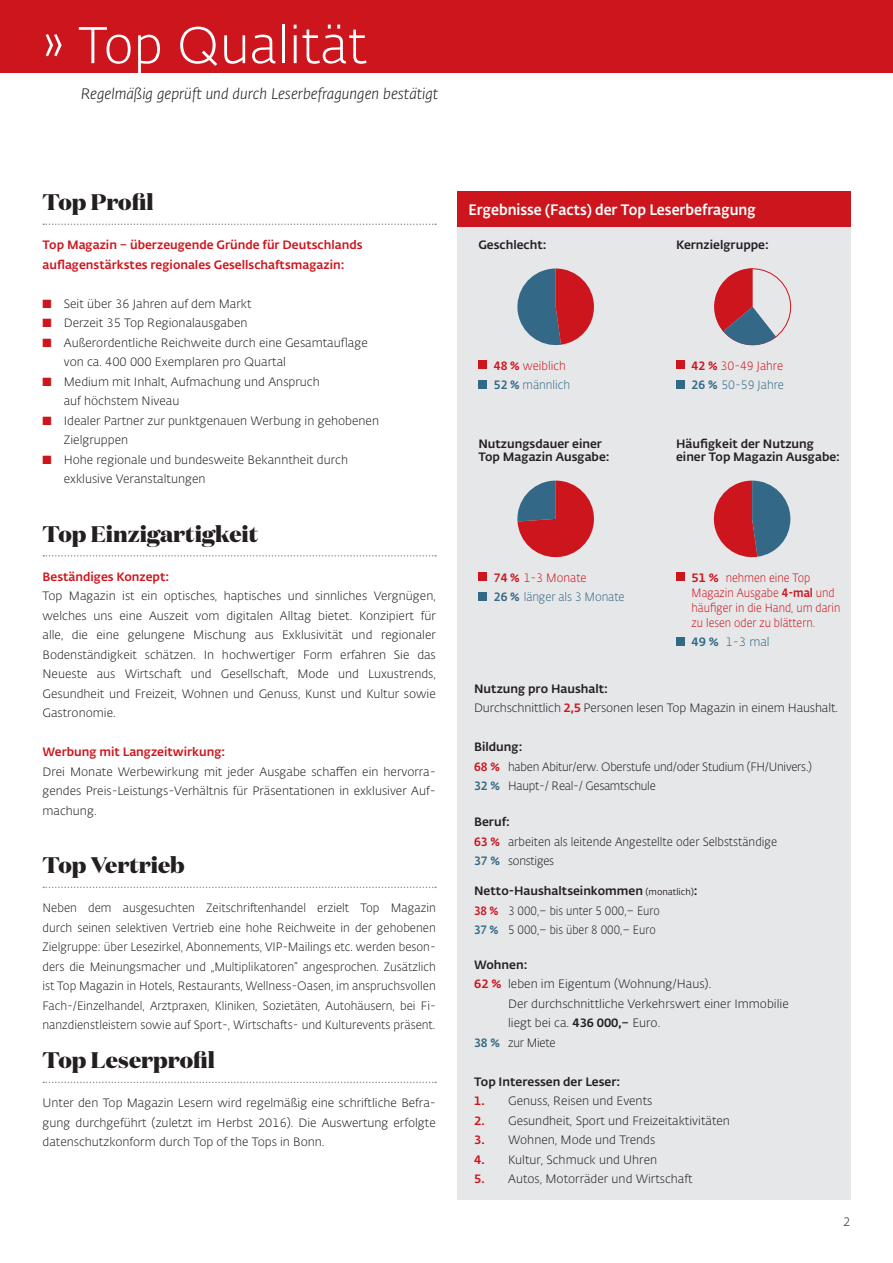
<style>
.page{position:relative;width:893px;height:1263px;background:#fff}
.page>*{position:absolute;margin:0;border:0;box-sizing:border-box;transform-origin:0 0}
.t1{font:300 51px "Fedra Sans Alt Std";color:#fff}
.t2{font:800 22.5px "Domaine Display";color:#231f20}
.t3{font:italic 300 15px "Fedra Sans Alt Std";color:#231f20}
.t4{font:500 15px "Fedra Sans Alt Std";color:#fff;scale:.93 1}
.t5{font:300 12px/19.5px "Fedra Sans Alt Std";color:#231f20}
.t6{font:300 12px/19.5px "Fedra Sans Alt Std";color:#231f20;text-align:justify;scale:.96 1}
.t7{font:500 12px/19.5px "Fedra Sans Alt Std";color:#cd151d}
.t8{font:500 12px/13.5px "Fedra Sans Alt Std";color:#231f20}
.t9{font:300 12px/19.5px "Fedra Sans Alt Std";letter-spacing:-.02em;color:#231f20;scale:.95 1}
.t10{font:300 12px/19.5px "Fedra Sans Alt Std";color:#231f20;scale:.9 1}
.t11{font:300 12px/15px "Fedra Sans Alt Std";color:#cd151d;scale:.9 1}
.t12{font:300 12px/19.5px "Fedra Sans Alt Std";color:#231f20;scale:.95 1}
.t13{font:300 12px/19.5px "Fedra Sans Alt Std";color:#cd151d;scale:.95 1}
.t14{font:300 12px/19.5px "Fedra Sans Alt Std";letter-spacing:-.01em;color:#336986;scale:.95 1}
.t15{font:300 12px "Fedra Sans Alt Std";letter-spacing:-.01em;color:#336986}
.s1{color:#cd151d}
.s2{font-weight:500}
.s3{font-weight:500;color:#336986}
.s4{color:#336986}
.s5{font-weight:500;color:#cd151d}
.s6{font-weight:400;font-size:9px}
</style>
<div class="page">
<div style="left:457px;top:191px;width:393px;height:36px;background:#cd151d"></div>
<div style="left:0;top:0;width:893px;height:72px;background:#cd151d"></div>
<svg style="left:43px;top:224px;width:393px;height:1px"></svg>
<svg style="left:43px;top:555px;width:393px;height:2px"></svg>
<svg style="left:43px;top:887px;width:393px;height:1px"></svg>
<svg style="left:43px;top:1082px;width:393px;height:1px"></svg>
<div style="left:457px;top:227px;width:393px;height:972px;background:#e6e7e9"></div>
<svg style="left:517px;top:268px;width:77px;height:78px"></svg>
<div style="left:478px;top:360px;width:9px;height:9px;background:#cd151d"></div>
<div style="left:478px;top:380px;width:9px;height:9px;background:#336986"></div>
<div style="left:676px;top:360px;width:9px;height:9px;background:#cd151d"></div>
<div style="left:676px;top:380px;width:9px;height:9px;background:#336986"></div>
<div style="left:478px;top:572px;width:9px;height:9px;background:#cd151d"></div>
<div style="left:478px;top:592px;width:9px;height:9px;background:#336986"></div>
<div style="left:676px;top:572px;width:9px;height:9px;background:#cd151d"></div>
<div style="left:676px;top:637px;width:9px;height:9px;background:#336986"></div>
<svg style="left:517px;top:481px;width:77px;height:76px"></svg>
<svg style="left:714px;top:268px;width:62px;height:78px"></svg>
<svg style="left:713px;top:481px;width:77px;height:77px"></svg>
<h1 class="t1" style="left:43px;top:15px;width:326px">» Top Qualität</h1>
<p class="t3" style="left:81px;top:85px;width:359px">Regelmäßig geprüft und durch Leserbefragungen bestätigt</p>
<h2 class="t2" style="left:43px;top:187px;width:112px">Top Profil</h2>
<p class="t7" style="left:43px;top:235px;width:322px">Top Magazin – überzeugende Gründe für Deutschlands auflagenstärkstes regionales Gesellschaftsmagazin:</p>
<p class="t5" style="left:43px;top:294px;width:211px"><span class="s1">■</span> Seit über 36 Jahren auf dem Markt</p>
<p class="t5" style="left:43px;top:313px;width:206px"><span class="s1">■</span> Derzeit 35 Top Regionalausgaben</p>
<p class="t5" style="left:64px;top:333px;width:306px;text-indent:-21px"><span class="s1">■</span> Außerordentliche Reichweite durch eine Gesamtauflage von ca. 400 000 Exemplaren pro Quartal</p>
<p class="t5" style="left:64px;top:372px;width:257px;text-indent:-21px"><span class="s1">■</span> Medium mit Inhalt, Aufmachung und Anspruch auf höchstem Niveau</p>
<p class="t5" style="left:64px;top:411px;width:317px;text-indent:-21px"><span class="s1">■</span> Idealer Partner zur punktgenauen Werbung in gehobenen<br>Zielgruppen</p>
<p class="t5" style="left:64px;top:450px;width:286px;text-indent:-21px"><span class="s1">■</span> Hohe regionale und bundesweite Bekanntheit durch exklusive Veranstaltungen</p>
<h2 class="t2" style="left:43px;top:519px;width:217px">Top Einzigartigkeit</h2>
<p class="t7" style="left:43px;top:567px;width:128px">Beständiges Konzept:</p>
<p class="t5" style="left:43px;top:586px;width:395px;text-align:justify">Top Magazin ist ein optisches, haptisches und sinnliches Vergnügen, welches uns eine Auszeit vom digitalen Alltag bietet. Konzipiert für alle, die eine gelungene Mischung aus Exklusivität und regionaler Bodenständigkeit schätzen. In hochwertiger Form erfahren Sie das Neueste aus Wirtschaft und Gesellschaft, Mode und Luxustrends, Gesundheit und Freizeit, Wohnen und Genuss, Kunst und Kultur sowie Gastronomie.</p>
<p class="t7" style="left:43px;top:742px;width:184px">Werbung mit Langzeitwirkung:</p>
<p class="t5" style="left:43px;top:762px;width:395px;text-align:justify">Drei Monate Werbewirkung mit jeder Ausgabe schaffen ein hervorra&shy;gendes Preis-Leistungs-Verhältnis für Präsentationen in exklusiver Auf&shy;machung.</p>
<h2 class="t2" style="left:43px;top:850px;width:144px">Top Vertrieb</h2>
<p class="t6" style="left:43px;top:898px;width:411px">Neben dem ausgesuchten Zeitschriftenhandel erzielt Top Magazin durch seinen selektiven Vertrieb eine hohe Reichweite in der gehobenen Zielgruppe: über Lesezirkel, Abonnements, VIP-Mailings etc. werden beson&shy;ders die Meinungsmacher und „Multiplikatoren“ angesprochen. Zusätzlich ist Top Magazin in Hotels, Restaurants, Wellness-Oasen, im anspruchsvollen Fach-/Einzelhandel, Arztpraxen, Kliniken, Sozietäten, Autohäusern, bei Fi&shy;nanzdienstleistern sowie auf Sport-, Wirtschafts- und Kulturevents präsent.</p>
<h2 class="t2" style="left:43px;top:1045px;width:174px">Top Leserprofil</h2>
<p class="t5" style="left:43px;top:1093px;width:395px;text-align:justify">Unter den Top Magazin Lesern wird regelmäßig eine schriftliche Befra&shy;gung durchgeführt (zuletzt im Herbst 2016). Die Auswertung erfolgte datenschutzkonform durch Top of the Tops in Bonn.</p>
<p class="t4" style="left:468px;top:200px;width:310px">Ergebnisse (Facts) der Top Leserbefragung</p>
<p class="t8" style="left:478px;top:238px;width:70px">Geschlecht:</p>
<p class="t13" style="left:494px;top:356px;width:82px"><span class="s2">48 %</span> weiblich<br><span class="s3">52 %</span> <span class="s4">männlich</span></p>
<p class="t8" style="left:676px;top:238px;width:94px">Kernzielgruppe:</p>
<p class="t13" style="left:692px;top:356px;width:99px"><span class="s2">42 %</span> 30-49 Jahre<br><span class="s3">26 %</span> <span class="s4">50-59 Jahre</span></p>
<p class="t8" style="left:478px;top:437px;width:133px">Nutzungsdauer einer<br>Top Magazin Ausgabe:</p>
<p class="t8" style="left:676px;top:437px;width:165px">Häufigkeit der Nutzung einer Top Magazin Ausgabe:</p>
<p class="t14" style="left:494px;top:568px;width:139px"><span class="s5">74 %</span> <span class="s1">1-3 Monate<br></span><span class="s2">26 %</span> länger als 3 Monate</p>
<p class="t11" style="left:692px;top:570px;width:167px"><span class="s2">51 %</span> nehmen eine Top<br>Magazin Ausgabe <span class="s2">4-mal</span> und häufiger in die Hand, um darin zu lesen oder zu blättern.</p>
<p class="t15" style="left:692px;top:635px;width:80px"><span class="s2">49 %</span> 1-3 mal</p>
<p class="t5" style="left:474px;top:679px;width:365px"><span class="s2">Nutzung pro Haushalt:<br></span>Durchschnittlich <span class="s5">2,5</span> Personen lesen Top Magazin in einem Haushalt.</p>
<p class="t9" style="left:474px;top:737px;width:357px"><span class="s2">Bildung:<br></span><span class="s5">68 %</span> haben Abitur/erw. Oberstufe und/oder Studium (FH/Univers.)<br><span class="s3">32 %</span> Haupt-/ Real-/ Gesamtschule</p>
<p class="t12" style="left:474px;top:812px;width:321px"><span class="s2">Beruf:<br></span><span class="s5">63 %</span> arbeiten als leitende Angestellte oder Selbstständige<br><span class="s3">37 %</span> sonstiges</p>
<p class="t10" style="left:474px;top:881px;width:250px"><span class="s2">Netto-Haushaltseinkommen</span> <span class="s6">(monatlich)</span><span class="s2">:<br></span><span class="s5">38 %</span> 3 000,– bis unter 5 000,– Euro<br><span class="s3">37 %</span> 5 000,– bis über 8 000,– Euro</p>
<p class="t8" style="left:474px;top:958px;width:55px">Wohnen:</p>
<p class="t5" style="left:474px;top:974px;width:239px"><span class="s5">62 %</span> leben im Eigentum (Wohnung/Haus).</p>
<p class="t5" style="left:508px;top:994px;width:282px">Der durchschnittliche Verkehrswert einer Immobilie</p>
<p class="t5" style="left:508px;top:1013px;width:154px">liegt bei ca. <span class="s2">436 000,–</span> Euro.</p>
<p class="t9" style="left:474px;top:1033px;width:87px"><span class="s3">38 %</span> zur Miete</p>
<p class="t8" style="left:474px;top:1075px;width:148px">Top Interessen der Leser:</p>
<p class="t5" style="left:474px;top:1091px;width:180px"><span class="s5">1.</span> Genuss, Reisen und Events</p>
<p class="t5" style="left:474px;top:1111px;width:257px"><span class="s5">2.</span> Gesundheit, Sport und Freizeitaktivitäten</p>
<p class="t5" style="left:474px;top:1130px;width:183px"><span class="s5">3.</span> Wohnen, Mode und Trends</p>
<p class="t5" style="left:474px;top:1150px;width:185px"><span class="s5">4.</span> Kultur, Schmuck und Uhren</p>
<p class="t5" style="left:474px;top:1169px;width:220px"><span class="s5">5.</span> Autos, Motorräder und Wirtschaft</p>
<p class="t5" style="left:843px;top:1212px;width:9px">2</p>
</div>
